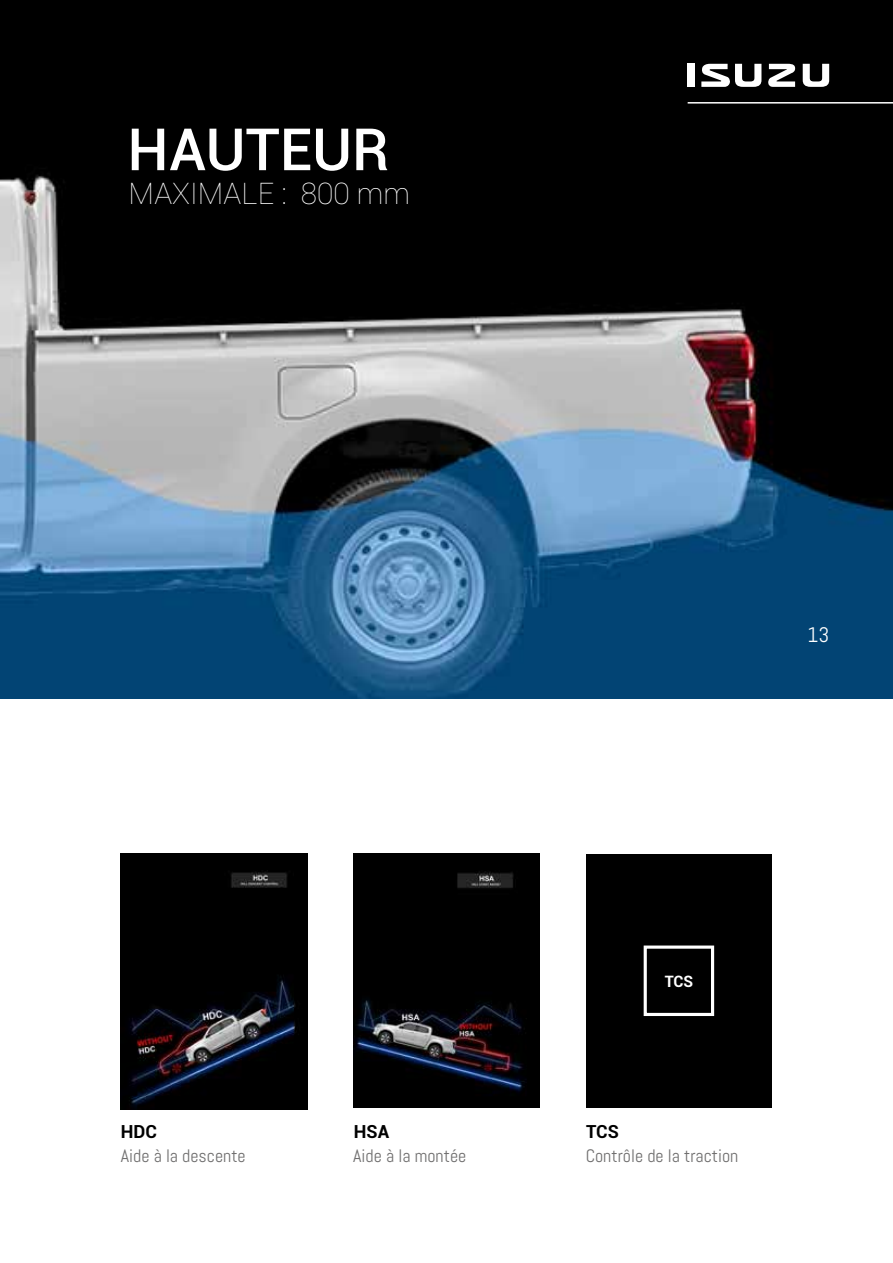
<style>
.page{position:relative;width:893px;height:1263px;background:#fff}
.page>*{position:absolute;margin:0;border:0;box-sizing:border-box;transform-origin:0 0}
.t1{font:500 58.35px "Roboto";color:#fff}
.t2{font:100 29.85px "Roboto";color:#fff}
.t3{font:21px "Abel";color:#fff}
.t4{font:18px "Abel";color:#706f6f}
.t5{font:700 18px "Roboto";color:#000}
.t6{font:700 15.75px "Roboto";color:#fff}
</style>
<div class="page">
<img style="left:0;top:0;width:893px;height:699px">
<div style="left:688px;top:64px;width:7px;height:23px;background:#fff"></div>
<svg style="left:803px;top:64px;width:26px;height:23px"></svg>
<svg style="left:701px;top:64px;width:60px;height:23px"></svg>
<svg style="left:768px;top:64px;width:28px;height:23px"></svg>
<hr style="left:688px;top:102px;width:205px;height:2px;background:#fff">
<img style="left:121px;top:854px;width:186px;height:256px">
<img style="left:354px;top:854px;width:185px;height:254px">
<div style="left:586px;top:854px;width:186px;height:254px;background:#000"></div>
<div style="left:644px;top:945px;width:70px;height:71px;border:3px solid #fff"></div>
<h1 class="t1" style="left:127px;top:108px;width:263px">HAUTEUR</h1>
<h2 class="t2" style="left:129px;top:173px;width:283px">MAXIMALE : 800 mm</h2>
<p class="t3" style="left:807px;top:621px;width:23px">13</p>
<p class="t5" style="left:121px;top:1119px;width:38px">HDC</p>
<p class="t5" style="left:354px;top:1119px;width:37px">HSA</p>
<p class="t4" style="left:121px;top:1144px;width:126px">Aide à la descente</p>
<p class="t4" style="left:353px;top:1144px;width:115px">Aide à la montée</p>
<p class="t6" style="left:665px;top:970px;width:30px">TCS</p>
<p class="t5" style="left:586px;top:1119px;width:34px">TCS</p>
<p class="t4" style="left:586px;top:1144px;width:154px">Contrôle de la traction</p>
</div>
